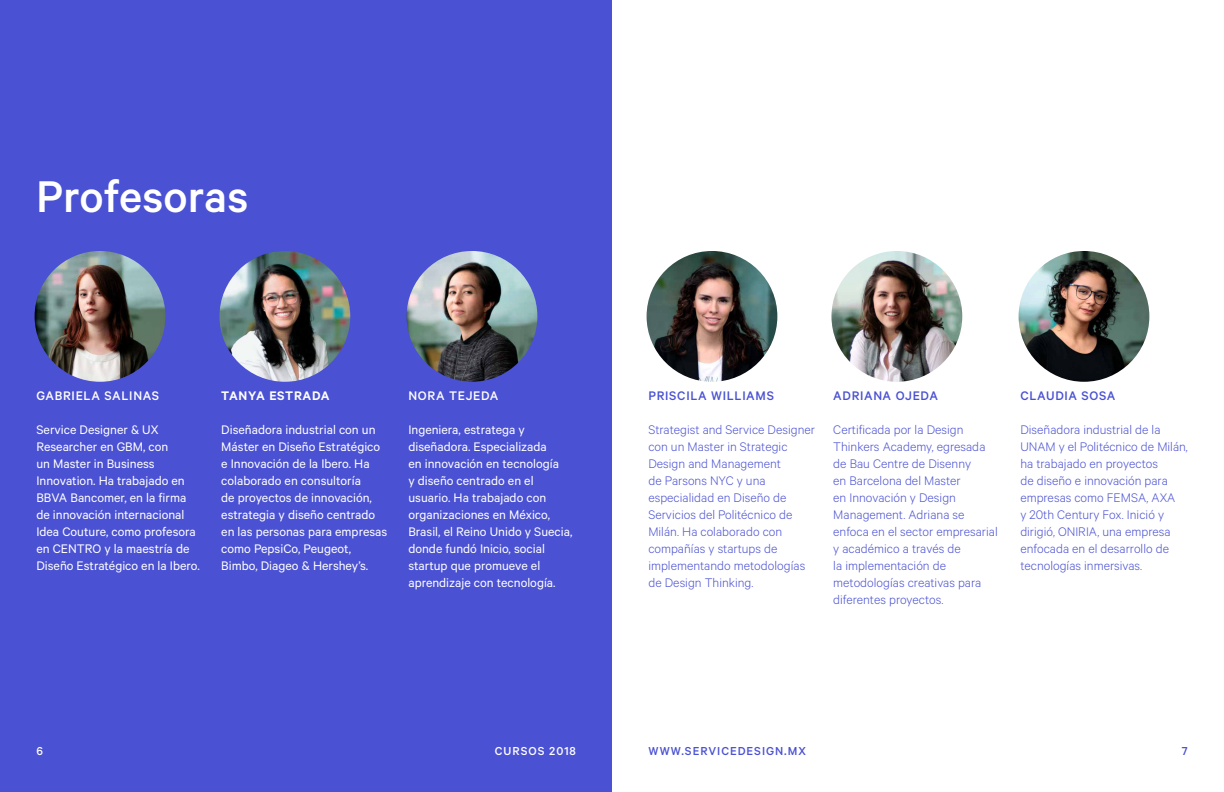
<style>
.page{position:relative;width:1224px;height:792px;background:#fff}
.page>*{position:absolute;margin:0;border:0;box-sizing:border-box;transform-origin:0 0}
.t1{font:500 50px "Calibre";color:#fff}
.t2{font:300 14px/17px "Calibre";color:#4a51d2}
.t3{font:14px/17px "Calibre";color:#fff}
.t4{font:500 14px "Calibre";letter-spacing:.05em;color:#4a51d2}
.t5{font:500 14px "Calibre";letter-spacing:.05em;color:#fff}
.t6{font:600 14px "Calibre";letter-spacing:.05em;color:#fff}
.t7{font:500 13px "Calibre";letter-spacing:.075em;color:#4a51d2}
.t8{font:500 13px "Calibre";letter-spacing:.075em;color:#fff}
</style>
<div class="page">
<div style="left:0;top:0;width:612px;height:792px;background:#4a51d2"></div>
<img style="left:35px;top:251px;width:130px;height:131px;border-radius:65px">
<img style="left:647px;top:251px;width:130px;height:131px;border-radius:65px">
<img style="left:219px;top:251px;width:131px;height:131px;border-radius:65px">
<img style="left:831px;top:251px;width:131px;height:131px;border-radius:65px">
<img style="left:407px;top:251px;width:130px;height:131px;border-radius:65px">
<img style="left:1019px;top:251px;width:130px;height:131px;border-radius:65px">
<h1 class="t1" style="left:36px;top:167px;width:214px">Profesoras</h1>
<p class="t5" style="left:36px;top:388px;width:124px">GABRIELA SALINAS</p>
<p class="t3" style="left:36px;top:421px;width:165px">Service Designer &amp; UX<br>Researcher en GBM, con<br>un Master in Business<br>Innovation. Ha trabajado en<br>BBVA Bancomer, en la firma de innovación internacional<br>Idea Couture, como profesora en CENTRO y la maestría de<br>Diseño Estratégico en la Ibero.</p>
<p class="t6" style="left:221px;top:387px;width:110px">TANYA ESTRADA</p>
<p class="t3" style="left:221px;top:421px;width:168px">Diseñadora industrial con un<br>Máster en Diseño Estratégico e Innovación de la Ibero. Ha colaborado en consultoría<br>de proyectos de innovación, estrategia y diseño centrado en las personas para empresas como PepsiCo, Peugeot,<br>Bimbo, Diageo &amp; Hershey’s.</p>
<p class="t5" style="left:408px;top:387px;width:92px">NORA TEJEDA</p>
<p class="t3" style="left:408px;top:421px;width:166px">Ingeniera, estratega y diseñadora. Especializada<br>en innovación en tecnología<br>y diseño centrado en el usuario. Ha trabajado con organizaciones en México,<br>Brasil, el Reino Unido y Suecia, donde fundó Inicio, social startup que promueve el aprendizaje con tecnología.</p>
<p class="t4" style="left:648px;top:388px;width:127px">PRISCILA WILLIAMS</p>
<p class="t2" style="left:648px;top:421px;width:168px">Strategist and Service Designer con un Master in Strategic<br>Design and Management<br>de Parsons NYC y una especialidad en Diseño de<br>Servicios del Politécnico de<br>Milán. Ha colaborado con compañías y startups de implementando metodologías de Design Thinking.</p>
<p class="t4" style="left:833px;top:387px;width:106px">ADRIANA OJEDA</p>
<p class="t2" style="left:833px;top:421px;width:166px">Certificada por la Design<br>Thinkers Academy, egresada de Bau Centre de Disenny<br>en Barcelona del Master<br>en Innovación y Design<br>Management. Adriana se enfoca en el sector empresarial y académico a través de<br>la implementación de metodologías creativas para diferentes proyectos.</p>
<p class="t4" style="left:1020px;top:387px;width:97px">CLAUDIA SOSA</p>
<p class="t2" style="left:1020px;top:420px;width:169px">Diseñadora industrial de la<br>UNAM y el Politécnico de Milán, ha trabajado en proyectos<br>de diseño e innovación para empresas como FEMSA, AXA<br>y 20th Century Fox. Inició y dirigió, ONIRIA, una empresa enfocada en el desarrollo de tecnologías inmersivas.</p>
<p class="t8" style="left:36px;top:743px;width:8px">6</p>
<p class="t7" style="left:1182px;top:743px;width:7px">7</p>
<p class="t8" style="left:495px;top:743px;width:83px">CURSOS 2018</p>
<p class="t7" style="left:649px;top:743px;width:159px">WWW.SERVICEDESIGN.MX</p>
</div>
